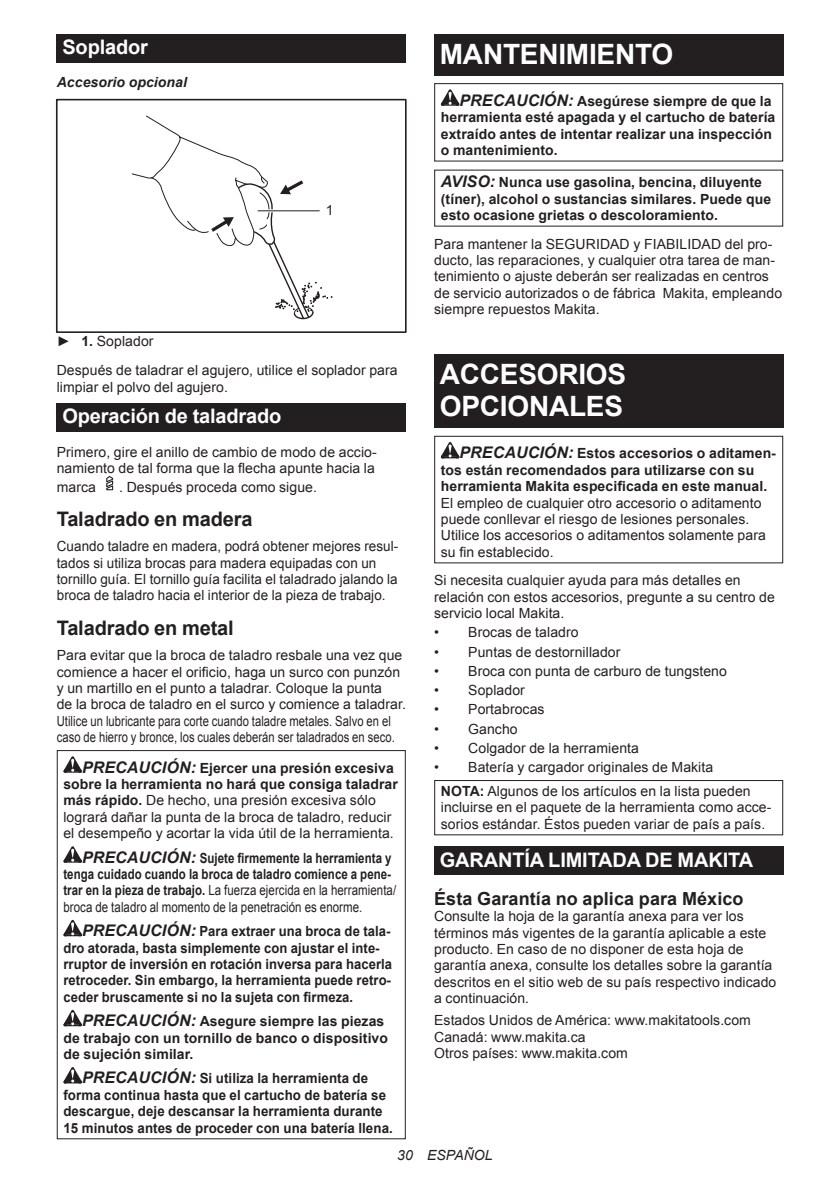
<style>
.page{position:relative;width:840px;height:1191px;background:#fff}
.page>*{position:absolute;margin:0;border:0;box-sizing:border-box;transform-origin:0 0}
.t1{font:700 28px/32.8px "Arial";letter-spacing:-.01em;color:#fff}
.t2{font:700 20px "Arial";letter-spacing:-.01em;color:#fff}
.t3{font:700 20px "Arial";letter-spacing:-.01em;color:#231f20}
.t4{font:700 18px "Arial";letter-spacing:.005em;color:#231f20}
.t5{font:14px/16.4px "Arial";letter-spacing:.005em;color:#231f20}
.t6{font:700 14px/16.4px "Arial";letter-spacing:.005em;color:#231f20}
.t7{font:700 14px/16.4px "Arial";letter-spacing:.005em;color:#231f20;scale:.93 1}
.t8{font:14px/16.4px "Arial";letter-spacing:.005em;color:#231f20;scale:.96 1}
.t9{font:700 14px/16.4px "Arial";letter-spacing:.005em;color:#231f20;scale:.82 1}
.t10{font:700 14px/16.4px "Arial";letter-spacing:.005em;color:#231f20;scale:.95 1}
.t11{font:italic 700 14px "Arial";letter-spacing:.005em;color:#231f20}
.t12{font:italic 14px "Arial";letter-spacing:.005em;color:#231f20}
.s1{font-weight:700}
.s2{font-weight:700;font-style:italic;font-size:16px}
.s3{font-style:italic;font-size:16px}
.s4{font-weight:400}
</style>
<div class="page">
<div style="left:57px;top:34px;width:348px;height:29px;background:#231f20"></div>
<svg style="left:131px;top:115px;width:201px;height:205px"></svg>
<hr style="left:258px;top:209px;width:61px;height:3px;background:#fff">
<hr style="left:258px;top:210px;width:61px;height:1px;background:#231f20">
<div style="left:56px;top:99px;width:350px;height:234px;border:2px solid #231f20"></div>
<div style="left:57px;top:403px;width:348px;height:28px;background:#231f20"></div>
<svg style="left:106px;top:476px;width:8px;height:15px"></svg>
<svg style="left:63px;top:756px;width:19px;height:16px"></svg>
<svg style="left:63px;top:846px;width:19px;height:16px"></svg>
<svg style="left:63px;top:920px;width:19px;height:16px"></svg>
<svg style="left:63px;top:1010px;width:19px;height:16px"></svg>
<svg style="left:63px;top:1067px;width:19px;height:16px"></svg>
<div style="left:57px;top:750px;width:348px;height:389px;border:1px solid #231f20"></div>
<div style="left:434px;top:34px;width:348px;height:41px;background:#231f20"></div>
<svg style="left:440px;top:89px;width:19px;height:17px"></svg>
<div style="left:434px;top:83px;width:348px;height:79px;border:1px solid #231f20"></div>
<div style="left:434px;top:354px;width:348px;height:74px;background:#231f20"></div>
<svg style="left:440px;top:442px;width:19px;height:16px"></svg>
<div style="left:434px;top:436px;width:348px;height:127px;border:1px solid #231f20"></div>
<div style="left:434px;top:780px;width:348px;height:55px;border:1px solid #231f20"></div>
<div style="left:434px;top:846px;width:348px;height:29px;background:#231f20"></div>
<h2 class="t2" style="left:62px;top:34px;width:87px">Soplador</h2>
<p class="t11" style="left:57px;top:73px;width:132px">Accesorio opcional</p>
<p class="t5" style="left:325px;top:202px;width:9px">1</p>
<p class="t5" style="left:57px;top:327px;width:342px;line-height:28.8px">► <span class="s1">1.</span> Soplador<br>Después de taladrar el agujero, utilice el soplador para</p>
<p class="t5" style="left:57px;top:379px;width:173px">limpiar el polvo del agujero.</p>
<h2 class="t2" style="left:62px;top:403px;width:220px">Operación de taladrado</h2>
<p class="t5" style="left:57px;top:443px;width:321px">Primero, gire el anillo de cambio de modo de accio&shy;namiento de tal forma que la flecha apunte hacia la</p>
<p class="t5" style="left:57px;top:479px;width:41px">marca</p>
<p class="t5" style="left:119px;top:479px;width:199px">. Después proceda como sigue.</p>
<h2 class="t3" style="left:57px;top:506px;width:197px">Taladrado en madera</h2>
<p class="t8" style="left:57px;top:538px;width:357px">Cuando taladre en madera, podrá obtener mejores resul&shy;tados si utiliza brocas para madera equipadas con un tornillo guía. El tornillo guía facilita el taladrado jalando la broca de taladro hacia el interior de la pieza de trabajo.</p>
<h2 class="t3" style="left:57px;top:615px;width:178px">Taladrado en metal</h2>
<p class="t5" style="left:57px;top:647px;width:350px">Para evitar que la broca de taladro resbale una vez que comience a hacer el orificio, haga un surco con punzón y un martillo en el punto a taladrar. Coloque la punta<br>de la broca de taladro en el surco y comience a taladrar.<br>Utilice un lubricante para corte cuando taladre metales. Salvo en el caso de hierro y bronce, los cuales deberán ser taladrados en seco.</p>
<p class="t5" style="left:63px;top:759px;width:336px;text-indent:19px"><span class="s2">PRECAUCIÓN:</span> <span class="s1">Ejercer una presión excesiva sobre la herramienta no hará que consiga taladrar más rápido.</span> De hecho, una presión excesiva sólo logrará dañar la punta de la broca de taladro, reducir el desempeño y acortar la vida útil de la herramienta.</p>
<p class="t9" style="left:63px;top:850px;width:407px;text-indent:19px"><span class="s3">PRECAUCIÓN:</span> Sujete firmemente la herramienta y tenga cuidado cuando la broca de taladro comience a pene&shy;trar en la pieza de trabajo. <span class="s4">La fuerza ejercida en la herramienta/ broca de taladro al momento de la penetración es enorme.</span></p>
<p class="t7" style="left:63px;top:923px;width:355px;text-indent:19px"><span class="s3">PRECAUCIÓN:</span> Para extraer una broca de tala&shy;dro atorada, basta simplemente con ajustar el inte&shy;rruptor de inversión en rotación inversa para hacerla retroceder. Sin embargo, la herramienta puede retro&shy;ceder bruscamente si no la sujeta con firmeza.</p>
<p class="t6" style="left:63px;top:1013px;width:326px;text-indent:19px"><span class="s3">PRECAUCIÓN:</span> Asegure siempre las piezas de trabajo con un tornillo de banco o dispositivo de sujeción similar.</p>
<p class="t10" style="left:63px;top:1070px;width:348px;text-indent:19px"><span class="s3">PRECAUCIÓN:</span> Si utiliza la herramienta de forma continua hasta que el cartucho de batería se descargue, deje descansar la herramienta durante 15 minutos antes de proceder con una batería llena.</p>
<h1 class="t1" style="left:439px;top:38px;width:235px">MANTENIMIENTO</h1>
<p class="t6" style="left:440px;top:93px;width:336px;text-indent:19px"><span class="s3">PRECAUCIÓN:</span> Asegúrese siempre de que la herramienta esté apagada y el cartucho de batería extraído antes de intentar realizar una inspección o mantenimiento.</p>
<p class="t6" style="left:440px;top:174px;width:331px"><span class="s3">AVISO:</span> Nunca use gasolina, bencina, diluyente (tíner), alcohol o sustancias similares. Puede que esto ocasione grietas o descoloramiento.</p>
<p class="t5" style="left:434px;top:236px;width:349px">Para mantener la SEGURIDAD y FIABILIDAD del pro&shy;ducto, las reparaciones, y cualquier otra tarea de man&shy;tenimiento o ajuste deberán ser realizadas en centros de servicio autorizados o de fábrica Makita, empleando siempre repuestos Makita.</p>
<h1 class="t1" style="left:439px;top:358px;width:188px">ACCESORIOS<br>OPCIONALES</h1>
<p class="t6" style="left:440px;top:446px;width:336px;text-indent:19px"><span class="s3">PRECAUCIÓN:</span> Estos accesorios o aditamen&shy;tos están recomendados para utilizarse con su herramienta Makita especificada en este manual.</p>
<p class="t5" style="left:440px;top:494px;width:326px">El empleo de cualquier otro accesorio o aditamento puede conllevar el riesgo de lesiones personales.<br>Utilice los accesorios o aditamentos solamente para su fin establecido.</p>
<p class="t5" style="left:434px;top:572px;width:342px">Si necesita cualquier ayuda para más detalles en relación con estos accesorios, pregunte a su centro de servicio local Makita.</p>
<p class="t5" style="left:434px;top:624px;width:146px">• Brocas de taladro</p>
<p class="t5" style="left:434px;top:643px;width:188px">• Puntas de destornillador</p>
<p class="t5" style="left:434px;top:663px;width:294px">• Broca con punta de carburo de tungsteno</p>
<p class="t5" style="left:434px;top:682px;width:92px">• Soplador</p>
<p class="t5" style="left:434px;top:701px;width:112px">• Portabrocas</p>
<p class="t5" style="left:434px;top:720px;width:85px">• Gancho</p>
<p class="t5" style="left:434px;top:739px;width:206px">• Colgador de la herramienta</p>
<p class="t5" style="left:440px;top:755px;width:311px;line-height:23.8px;text-indent:-7px">• Batería y cargador originales de Makita<br><span class="s1">NOTA:</span> Algunos de los artículos en la lista pueden</p>
<p class="t5" style="left:440px;top:799px;width:332px">incluirse en el paquete de la herramienta como acce&shy;sorios estándar. Éstos pueden variar de país a país.</p>
<h2 class="t2" style="left:439px;top:846px;width:314px">GARANTÍA LIMITADA DE MAKITA</h2>
<p class="t4" style="left:434px;top:886px;width:311px">Ésta Garantía no aplica para México</p>
<p class="t5" style="left:434px;top:908px;width:343px">Consulte la hoja de la garantía anexa para ver los términos más vigentes de la garantía aplicable a este producto. En caso de no disponer de esta hoja de garantía anexa, consulte los detalles sobre la garantía descritos en el sitio web de su país respectivo indicado a continuación.</p>
<p class="t5" style="left:434px;top:1012px;width:318px">Estados Unidos de América: www.makitatools.com<br>Canadá: www.makita.ca<br>Otros países: www.makita.com</p>
<p class="t12" style="left:397px;top:1146px;width:97px">30 ESPAÑOL</p>
</div>
